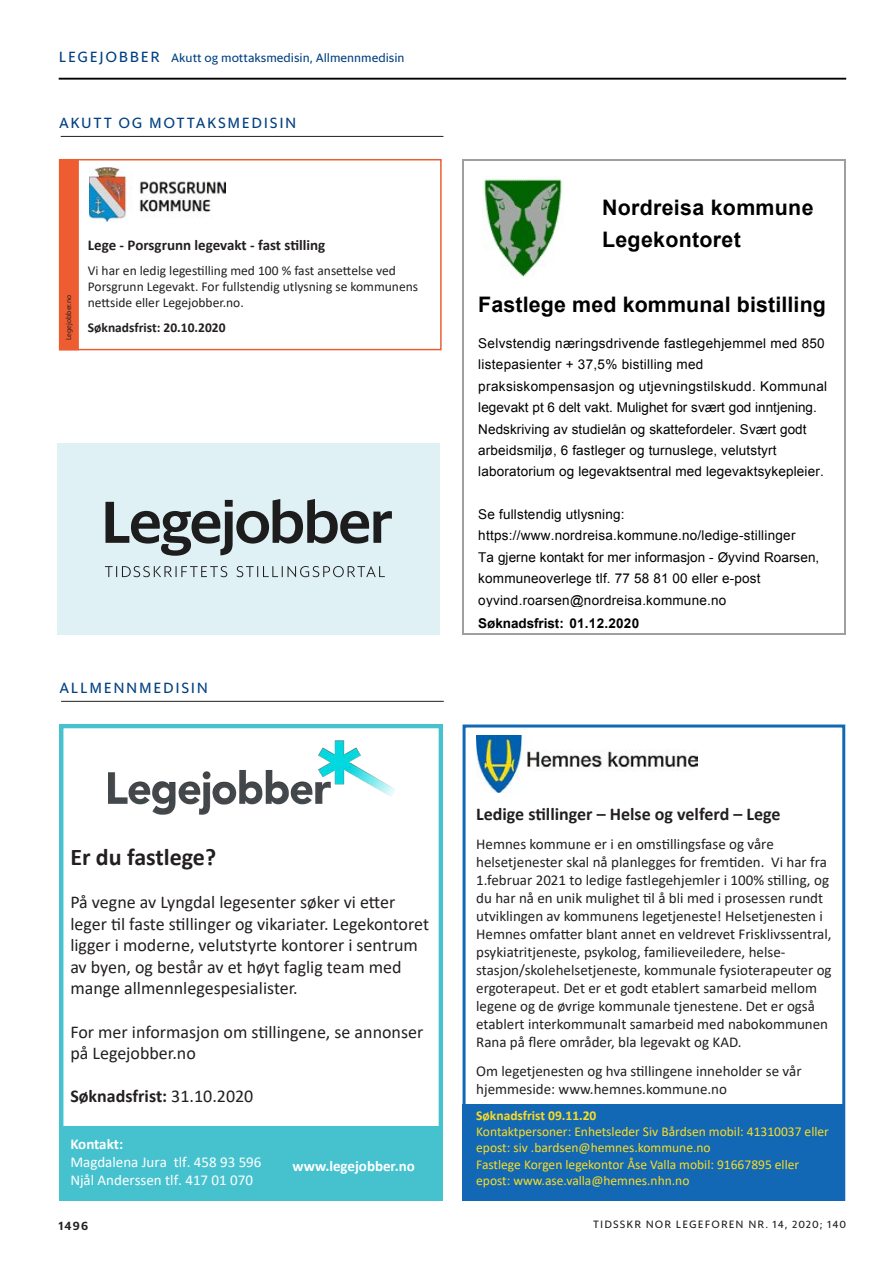
<style>
.page{position:relative;width:893px;height:1263px;background:#fff}
.page>*{position:absolute;margin:0;border:0;box-sizing:border-box;transform-origin:0 0}
.t1{font:700 24px "Calibri";color:#231f20}
.t2{font:700 21.3px/31.5px "Arial";letter-spacing:.01em;color:#000}
.t3{font:18px/21.6px "Calibri";color:#231f20}
.t4{font:700 18px "Calibri";color:#231f20}
.t5{font:15px/18px "Calibri";color:#231f20}
.t6{font:15px/18px "Calibri";color:#fff}
.t7{font:15px "Sanomat Sans Text";letter-spacing:.11em;color:#014081}
.t8{font:700 15px "Calibri";color:#231f20}
.t9{font:700 15px "Calibri";color:#fff}
.t10{font:13.5px/21.3px "Arial";letter-spacing:.015em;color:#000}
.t11{font:13.5px/16.2px "Calibri";color:#fadc26}
.t12{font:13.5px/16.2px "Calibri";color:#231f20}
.t13{font:700 13.5px "Arial";letter-spacing:-.005em;color:#000}
.t14{font:700 13.5px "Calibri";color:#231f20}
.t15{font:700 13.5px "Calibri";color:#fadc26}
.t16{font:12.3px "Sanomat Sans Text";color:#014081}
.t17{font:600 12.3px "Sanomat Sans Text";color:#231f20}
.t18{font:10.8px "Sanomat Sans Text";letter-spacing:.1em;color:#231f20}
.t19{font:7.5px "Myriad Pro";color:#231f20}
.s1{font-size:15px}
.s2{font-weight:400}
</style>
<div class="page">
<hr style="left:59px;top:78px;width:787px;height:2px;background:#000">
<hr style="left:61px;top:136px;width:382px;height:1px;background:#231f20">
<hr style="left:463px;top:159px;width:382px;height:1px;background:#9d9fa1">
<hr style="left:463px;top:634px;width:382px;height:1px;background:#9d9fa1">
<hr style="left:463px;top:159px;width:1px;height:476px;background:#9d9fa1">
<hr style="left:844px;top:159px;width:1px;height:476px;background:#9d9fa1">
<img style="left:483px;top:177px;width:80px;height:100px">
<hr style="left:61px;top:701px;width:383px;height:1px;background:#231f20">
<div style="left:60px;top:160px;width:18px;height:190px;background:#ee5d31"></div>
<div style="left:59px;top:159px;width:20px;height:191px;border:2px solid #ee5d31"></div>
<img style="left:89px;top:168px;width:136px;height:54px">
<div style="left:59px;top:159px;width:383px;height:191px;border:2px solid #ee5d31"></div>
<img style="left:477px;top:736px;width:221px;height:56px">
<div style="left:463px;top:724px;width:382px;height:477px;border:3px solid #1268b4"></div>
<div style="left:463px;top:1104px;width:382px;height:97px;background:#1268b4"></div>
<div style="left:57px;top:444px;width:383px;height:191px;background:#dff1f5"></div>
<svg style="left:105px;top:566px;width:280px;height:11px"></svg>
<svg style="left:105px;top:499px;width:287px;height:57px"></svg>
<img style="left:108px;top:740px;width:287px;height:75px">
<div style="left:60px;top:1126px;width:382px;height:74px;background:#46c2cf"></div>
<div style="left:60px;top:724px;width:382px;height:477px;border:4px solid #46c2cf"></div>
<p class="t16" style="left:59px;top:48px;width:347px"><span class="s1">LEGEJOBBER</span> Akutt og mottaksmedisin, Allmennmedisin</p>
<p class="t7" style="left:59px;top:111px;width:239px">AKUTT OG MOTTAKSMEDISIN</p>
<p class="t19" style="left:64px;top:340px;width:47px;rotate:-90deg">Legejobber.no</p>
<p class="t8" style="left:88px;top:234px;width:239px">Lege - Porsgrunn legevakt - fast stilling</p>
<p class="t12" style="left:88px;top:262px;width:332px">Vi har en ledig legestilling med 100 % fast ansettelse ved<br>Porsgrunn Legevakt. For fullstendig utlysning se kommunens nettside eller Legejobber.no.</p>
<p class="t14" style="left:88px;top:318px;width:139px">Søknadsfrist: 20.10.2020</p>
<p class="t7" style="left:60px;top:676px;width:150px">ALLMENNMEDISIN</p>
<h1 class="t1" style="left:70px;top:840px;width:147px">Er du fastlege?</h1>
<p class="t3" style="left:70px;top:891px;width:360px">På vegne av Lyngdal legesenter søker vi etter leger til faste stillinger og vikariater. Legekontoret ligger i moderne, velutstyrte kontorer i sentrum av byen, og består av et høyt faglig team med mange allmennlegespesialister.</p>
<p class="t3" style="left:70px;top:1020px;width:355px">For mer informasjon om stillingene, se annonser på Legejobber.no</p>
<p class="t4" style="left:70px;top:1084px;width:185px">Søknadsfrist: <span class="s2">31.10.2020</span></p>
<p class="t9" style="left:70px;top:1133px;width:54px">Kontakt:</p>
<p class="t6" style="left:70px;top:1152px;width:193px">Magdalena Jura tlf. 458 93 596<br>Njål Anderssen tlf. 417 01 070</p>
<p class="t9" style="left:293px;top:1155px;width:124px">www.legejobber.no</p>
<h2 class="t2" style="left:602px;top:193px;width:213px">Nordreisa kommune<br>Legekontoret</h2>
<h2 class="t2" style="left:478px;top:289px;width:349px">Fastlege med kommunal bistilling</h2>
<p class="t10" style="left:478px;top:333px;width:350px">Selvstendig næringsdrivende fastlegehjemmel med 850 listepasienter + 37,5% bistilling med praksiskompensasjon og utjevningstilskudd. Kommunal legevakt pt 6 delt vakt. Mulighet for svært god inntjening.<br>Nedskriving av studielån og skattefordeler. Svært godt arbeidsmiljø, 6 fastleger og turnuslege, velutstyrt laboratorium og legevaktsentral med legevaktsykepleier.</p>
<p class="t10" style="left:478px;top:504px;width:343px">Se fullstendig utlysning: https://www.nordreisa.kommune.no/ledige-stillinger<br>Ta gjerne kontakt for mer informasjon - Øyvind Roarsen, kommuneoverlege tlf. 77 58 81 00 eller e-post oyvind.roarsen@nordreisa.kommune.no</p>
<p class="t13" style="left:478px;top:614px;width:162px">Søknadsfrist: 01.12.2020</p>
<p class="t4" style="left:476px;top:801px;width:306px">Ledige stillinger – Helse og velferd – Lege</p>
<p class="t5" style="left:476px;top:834px;width:357px">Hemnes kommune er i en omstillingsfase og våre helsetjenester skal nå planlegges for fremtiden. Vi har fra 1.februar 2021 to ledige fastlegehjemler i 100% stilling, og du har nå en unik mulighet til å bli med i prosessen rundt utviklingen av kommunens legetjeneste! Helsetjenesten i Hemnes omfatter blant annet en veldrevet Frisklivssentral, psykiatritjeneste, psykolog, familieveiledere, helse&shy;stasjon/skolehelsetjeneste, kommunale fysioterapeuter og ergoterapeut. Det er et godt etablert samarbeid mellom legene og de øvrige kommunale tjenestene. Det er også etablert interkommunalt samarbeid med nabokommunen Rana på flere områder, bla legevakt og KAD.</p>
<p class="t5" style="left:476px;top:1061px;width:327px">Om legetjenesten og hva stillingene inneholder se vår hjemmeside: www.hemnes.kommune.no</p>
<p class="t15" style="left:476px;top:1106px;width:122px">Søknadsfrist 09.11.20</p>
<p class="t11" style="left:476px;top:1123px;width:354px">Kontaktpersoner: Enhetsleder Siv Bårdsen mobil: 41310037 eller epost: siv .bardsen@hemnes.kommune.no<br>Fastlege Korgen legekontor Åse Valla mobil: 91667895 eller epost: www.ase.valla@hemnes.nhn.no</p>
<p class="t17" style="left:59px;top:1216px;width:31px">1496</p>
<p class="t18" style="left:593px;top:1216px;width:255px">TIDSSKR NOR LEGEFOREN NR. 14, 2020; 140</p>
</div>
